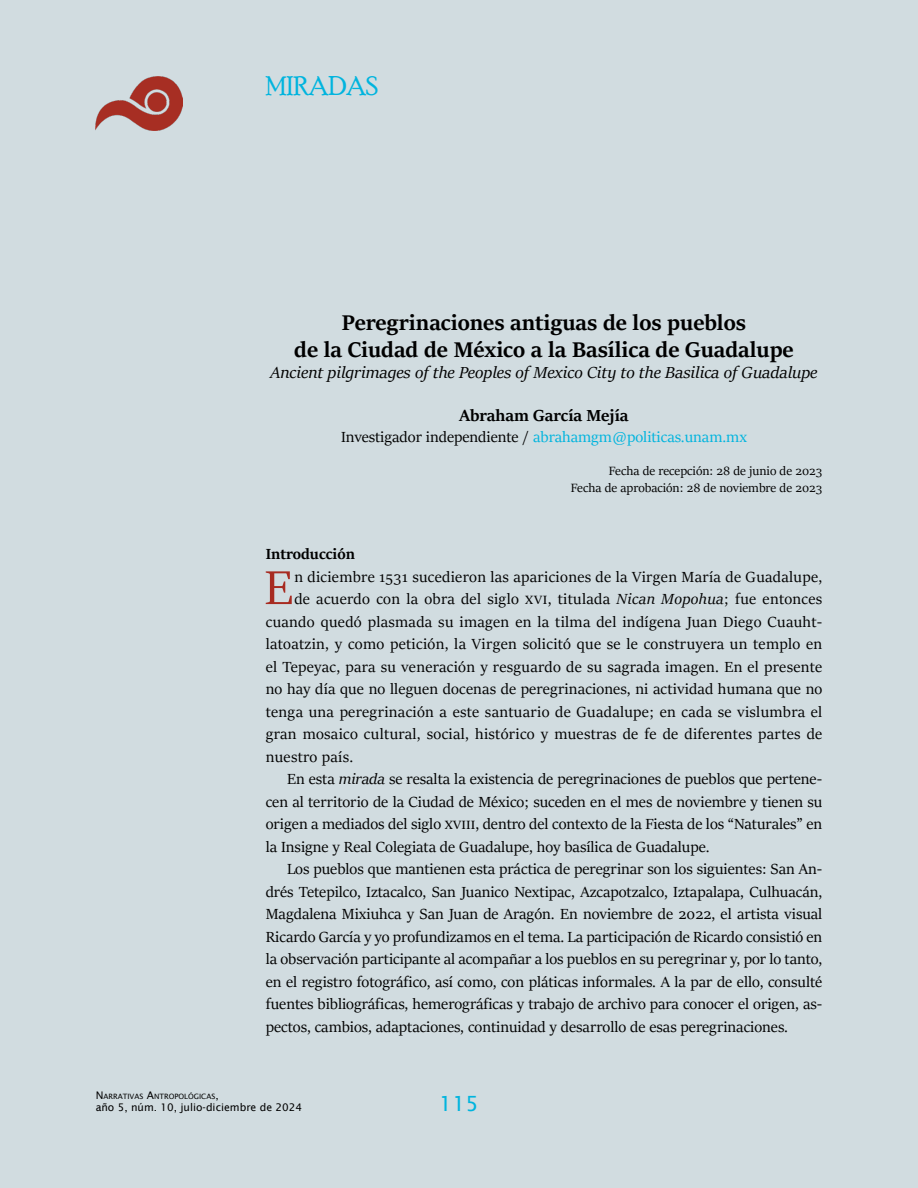
<style>
.page{position:relative;width:918px;height:1188px;background:#d1dce0}
.page>*{position:absolute;margin:0;border:0;box-sizing:border-box;transform-origin:0 0}
.Párr__inicio_de_artí{font:52.95px "Sitka Display";color:#a72b21}
.t1{font:27px "Poor Richard";color:#00b4de}
.Cabezas_en_esp{font:700 24px/27px "Sitka Display";color:#000;text-align:center}
.t2{font:21px "Lucida Sans";color:#00b4de}
.Cabezas_en_ing{font:italic 18px "Sitka Display";color:#000}
.Autores{font:700 18px "Sitka Display";color:#000}
.Párr__normal{font:16.5px/22.5px "Sitka Display";color:#000;text-align:justify}
.Párr__inicio_de_artí-2{font:16.5px "Sitka Display";letter-spacing:.02em;color:#000}
.Centro_de_adscripció{font:16.5px "Sitka Display";color:#00b4de}
.Subtítulo_1{font:700 16.5px "Sitka Display";color:#000}
.Fechas_recepción_ace{font:13.5px/16.5px "Sitka Display";color:#000;text-align:right}
.t3{font:10.5px "Lucida Sans";color:#000}
.t4{font:7.35px "Lucida Sans";color:#000}
.s1{color:#000}
.s2{font-style:italic}
.s3{font-size:10.5px}
</style>
<div class="page">
<img style="left:96px;top:77px;width:86px;height:53px">
<h2 class="t1" style="left:266px;top:71px;width:114px">MIRADAS</h2>
<p class="Cabezas_en_esp" style="left:294px;top:307px;width:501px">Peregrinaciones antiguas de los pueblos<br>de la Ciudad de México a la Basílica de Guadalupe</p>
<p class="Cabezas_en_ing" style="left:271px;top:359px;width:548px">Ancient pilgrimages of the Peoples of Mexico City to the Basilica of Guadalupe</p>
<p class="Autores" style="left:460px;top:402px;width:170px">Abraham García Mejía</p>
<p class="Centro_de_adscripció" style="left:341px;top:425px;width:408px"><span class="s1">Investigador independiente /</span> abrahamgm@politicas.unam.mx</p>
<p class="Fechas_recepción_ace" style="left:571px;top:462px;width:253px">Fecha de recepción: 28 de junio de 2023<br>Fecha de aprobación: 28 de noviembre de 2023</p>
<p class="Subtítulo_1" style="left:266px;top:542px;width:91px">Introducción</p>
<p class="Párr__inicio_de_artí" style="left:264px;top:550px;width:30px">E</p>
<p class="Párr__inicio_de_artí-2" style="left:294px;top:565px;width:530px">n diciembre 1531 sucedieron las apariciones de la Virgen María de Guadalupe,</p>
<p class="Párr__inicio_de_artí-2" style="left:294px;top:587px;width:529px">de acuerdo con la obra del siglo xvi, titulada <span class="s2">Nican Mopohua</span>; fue entonces</p>
<p class="Párr__inicio_de_artí-2" style="left:266px;top:610px;width:558px">cuando quedó plasmada su imagen en la tilma del indígena Juan Diego Cuauht-</p>
<p class="Párr__inicio_de_artí-2" style="left:266px;top:632px;width:558px">latoatzin, y como petición, la Virgen solicitó que se le construyera un templo en</p>
<p class="Párr__inicio_de_artí-2" style="left:266px;top:655px;width:558px">el Tepeyac, para su veneración y resguardo de su sagrada imagen. En el presente</p>
<p class="Párr__inicio_de_artí-2" style="left:266px;top:677px;width:558px">no hay día que no lleguen docenas de peregrinaciones, ni actividad humana que no</p>
<p class="Párr__inicio_de_artí-2" style="left:266px;top:700px;width:558px">tenga una peregrinación a este santuario de Guadalupe; en cada se vislumbra el</p>
<p class="Párr__inicio_de_artí-2" style="left:266px;top:722px;width:558px">gran mosaico cultural, social, histórico y muestras de fe de diferentes partes de</p>
<p class="Párr__inicio_de_artí-2" style="left:266px;top:745px;width:89px">nuestro país.</p>
<p class="Párr__normal" style="left:266px;top:767px;width:558px;text-indent:21px">En esta <span class="s2">mirada</span> se resalta la existencia de peregrinaciones de pueblos que pertene&shy;cen al territorio de la Ciudad de México; suceden en el mes de noviembre y tienen su origen a mediados del siglo xviii, dentro del contexto de la Fiesta de los “Naturales” en la Insigne y Real Colegiata de Guadalupe, hoy basílica de Guadalupe.</p>
<p class="Párr__normal" style="left:266px;top:857px;width:558px;text-indent:21px">Los pueblos que mantienen esta práctica de peregrinar son los siguientes: San An&shy;drés Tetepilco, Iztacalco, San Juanico Nextipac, Azcapotzalco, Iztapalapa, Culhuacán, Magdalena Mixiuhca y San Juan de Aragón. En noviembre de 2022, el artista visual Ricardo García y yo profundizamos en el tema. La participación de Ricardo consistió en la observación participante al acompañar a los pueblos en su peregrinar y, por lo tanto, en el registro fotográfico, así como, con pláticas informales. A la par de ello, consulté fuentes bibliográficas, hemerográficas y trabajo de archivo para conocer el origen, as&shy;pectos, cambios, adaptaciones, continuidad y desarrollo de esas peregrinaciones.</p>
<p class="t4" style="left:96px;top:1092px;width:125px"><span class="s3">N</span>ARRATIVAS <span class="s3">A</span>NTROPOLÓGICAS<span class="s3">,</span></p>
<p class="t3" style="left:96px;top:1101px;width:208px">año 5, núm. 10, julio-diciembre de 2024</p>
<p class="t2" style="left:439px;top:1092px;width:41px">115</p>
</div>
